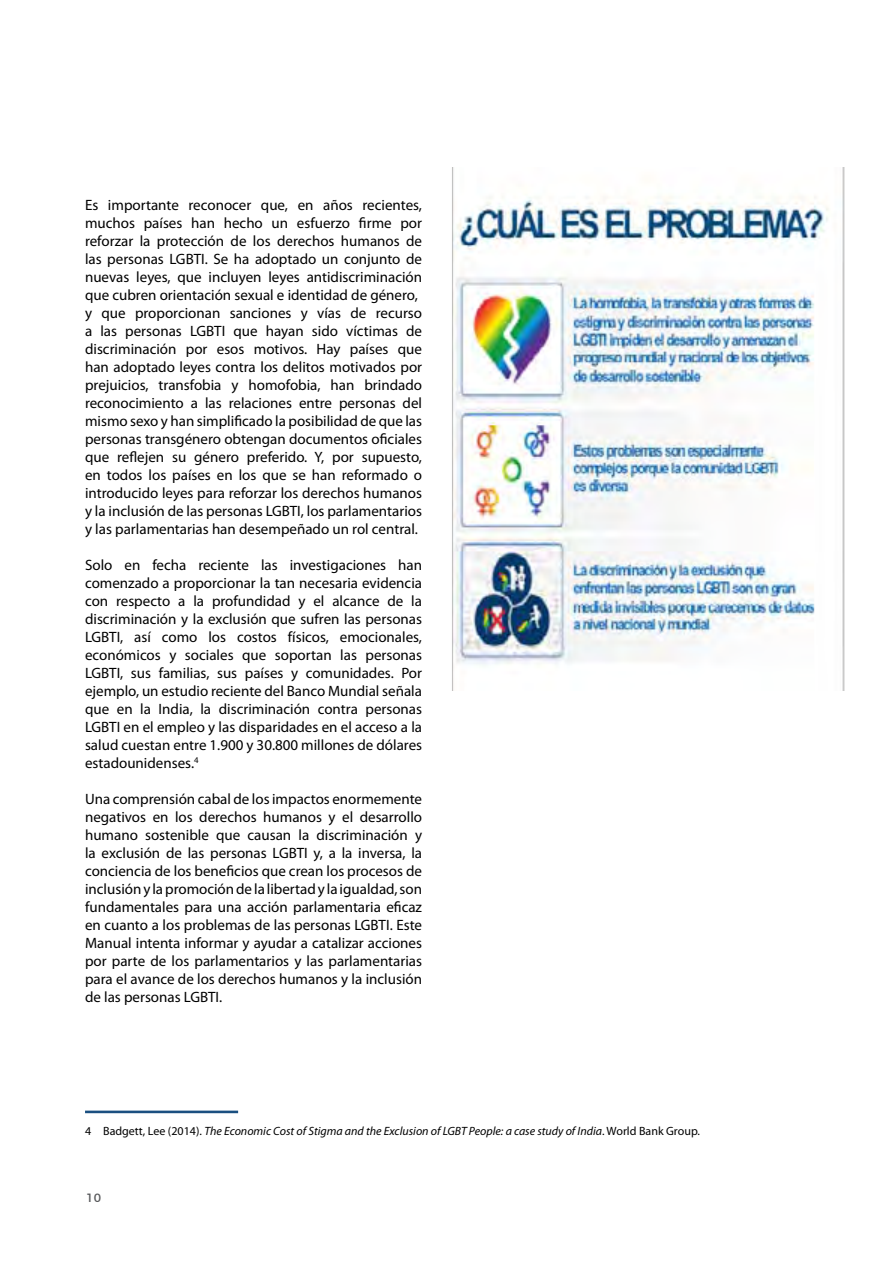
<style>
.page{position:relative;width:893px;height:1263px;background:#fff}
.page>*{position:absolute;margin:0;border:0;box-sizing:border-box;transform-origin:0 0}
.t1{font:15px/18px "Myriad Pro";color:#000;text-align:justify}
.t2{font:italic 12px "Myriad Pro";color:#000}
.t3{font:12px "Montserrat";color:#58595b}
.s1{font-style:normal}
</style>
<div class="page">
<hr style="left:85px;top:1110px;width:153px;height:3px;background:#1a4f80">
<img style="left:452px;top:167px;width:393px;height:523px">
<p class="t1" style="left:85px;top:196px;width:339px;text-align:left">Es importante reconocer que, en años recientes, muchos países han hecho un esfuerzo firme por reforzar la protección de los derechos humanos de las personas LGBTI. Se ha adoptado un conjunto de nuevas leyes, que incluyen leyes antidiscriminación que cubren orientación sexual e identidad de género, y que proporcionan sanciones y vías de recurso a las personas LGBTI que hayan sido víctimas de discriminación por esos motivos. Hay países que han adoptado leyes contra los delitos motivados por prejuicios, transfobia y homofobia, han brindado reconocimiento a las relaciones entre personas del mismo sexo y han simplificado la posibilidad de que las personas transgénero obtengan documentos oficiales que reflejen su género preferido. Y, por supuesto, en todos los países en los que se han reformado o introducido leyes para reforzar los derechos humanos y la inclusión de las personas LGBTI, los parlamentarios y las parlamentarias han desempeñado un rol central.</p>
<p class="t1" style="left:85px;top:556px;width:339px">Solo en fecha reciente las investigaciones han comenzado a proporcionar la tan necesaria evidencia con respecto a la profundidad y el alcance de la discriminación y la exclusión que sufren las personas LGBTI, así como los costos físicos, emocionales, económicos y sociales que soportan las personas LGBTI, sus familias, sus países y comunidades. Por ejemplo, un estudio reciente del Banco Mundial señala que en la India, la discriminación contra personas LGBTI en el empleo y las disparidades en el acceso a la salud cuestan entre 1.900 y 30.800 millones de dólares estadounidenses.<sup>4</sup></p>
<p class="t1" style="left:85px;top:790px;width:339px">Una comprensión cabal de los impactos enormemente negativos en los derechos humanos y el desarrollo humano sostenible que causan la discriminación y la exclusión de las personas LGBTI y, a la inversa, la conciencia de los beneficios que crean los procesos de inclusión y la promoción de la libertad y la igualdad, son fundamentales para una acción parlamentaria eficaz en cuanto a los problemas de las personas LGBTI. Este Manual intenta informar y ayudar a catalizar acciones por parte de los parlamentarios y las parlamentarias para el avance de los derechos humanos y la inclusión de las personas LGBTI.</p>
<p class="t2" style="left:85px;top:1124px;width:616px"><span class="s1">4 Badgett, Lee (2014).</span> The Economic Cost of Stigma and the Exclusion of LGBT People: a case study of India<span class="s1">. World Bank Group.</span></p>
<p class="t3" style="left:86px;top:1188px;width:16px">10</p>
</div>
